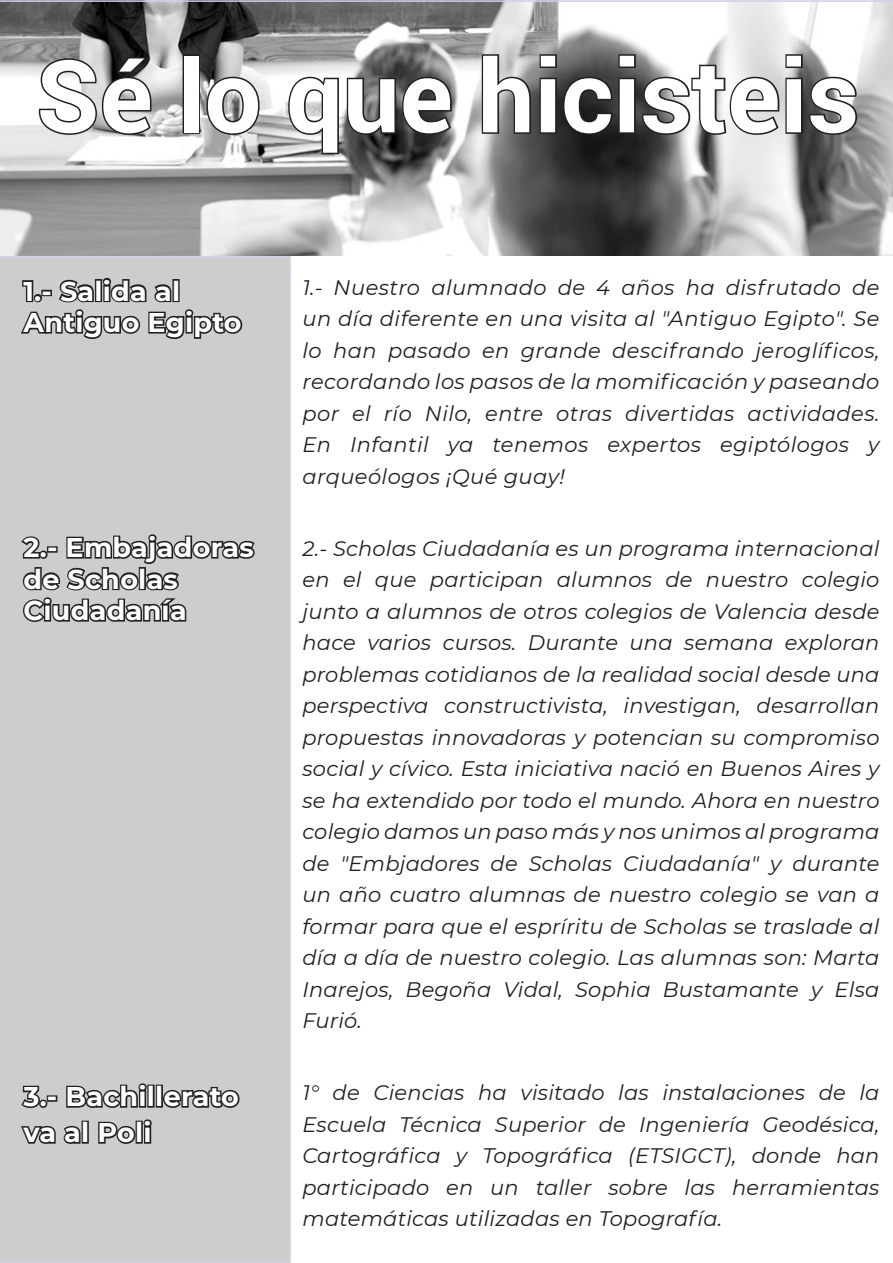
<style>
.page{position:relative;width:893px;height:1263px;background:#fff}
.page>*{position:absolute;margin:0;border:0;box-sizing:border-box;transform-origin:0 0}
.Encabezado_3{font:700 100.5px "Roboto";color:#fff}
.Encabezado_3-2{font:700 27px/31.5px "Montserrat";letter-spacing:.01em;color:#fff}
.Encabezado_3-3{font:italic 21px/31.5px "Montserrat";letter-spacing:.01em;color:#231f20;text-align:justify}
</style>
<div class="page">
<svg style="left:0;top:1px;width:893px;height:255px"></svg>
<svg style="left:37px;top:56px;width:116px;height:80px"></svg>
<div style="left:183px;top:54px;width:17px;height:80px;border:3px solid #231f20"></div>
<svg style="left:205px;top:75px;width:56px;height:61px;background:#9e9d9d"></svg>
<svg style="left:287px;top:75px;width:166px;height:81px;background:#6e6d6d"></svg>
<svg style="left:480px;top:53px;width:379px;height:83px;background:#7f7e7e"></svg>
<div style="left:0;top:258px;width:289px;height:1004px;background:#cdcdcd"></div>
<div style="left:23px;top:274px;width:266px;height:969px;background:#cdcdcd"></div>
<svg style="left:19px;top:275px;width:224px;height:66px"></svg>
<svg style="left:19px;top:532px;width:236px;height:92px"></svg>
<svg style="left:20px;top:1084px;width:28px;height:26px"></svg>
<div style="left:47px;top:1095px;width:10px;height:7px;border:3px solid #231f20"></div>
<svg style="left:66px;top:1083px;width:81px;height:25px"></svg>
<div style="left:147px;top:1084px;width:8px;height:24px;border:3px solid #231f20"></div>
<div style="left:156px;top:1084px;width:7px;height:24px;border:3px solid #231f20"></div>
<svg style="left:161px;top:1085px;width:79px;height:23px"></svg>
<svg style="left:19px;top:1124px;width:63px;height:22px"></svg>
<div style="left:82px;top:1120px;width:7px;height:24px;border:3px solid #231f20"></div>
<svg style="left:98px;top:1119px;width:54px;height:25px"></svg>
<p class="Encabezado_3" style="left:36px;top:26px;width:825px">Sé lo que hicisteis</p>
<p class="Encabezado_3-2" style="left:23px;top:274px;width:220px">1.- Salida al<br>Antiguo Egipto</p>
<p class="Encabezado_3-3" style="left:302px;top:271px;width:579px">1.- Nuestro alumnado de 4 años ha disfrutado de un día diferente en una visita al "Antiguo Egipto". Se lo han pasado en grande descifrando jeroglíficos, recordando los pasos de la momificación y paseando por el río Nilo, entre otras divertidas actividades.<br>En Infantil ya tenemos expertos egiptólogos y arqueólogos ¡Qué guay!</p>
<p class="Encabezado_3-2" style="left:23px;top:530px;width:232px">2.- Embajadoras de Scholas<br>Ciudadanía</p>
<p class="Encabezado_3-3" style="left:302px;top:532px;width:579px">2.- Scholas Ciudadanía es un programa internacional en el que participan alumnos de nuestro colegio junto a alumnos de otros colegios de Valencia desde hace varios cursos. Durante una semana exploran problemas cotidianos de la realidad social desde una perspectiva constructivista, investigan, desarrollan propuestas innovadoras y potencian su compromiso social y cívico. Esta iniciativa nació en Buenos Aires y se ha extendido por todo el mundo. Ahora en nuestro colegio damos un paso más y nos unimos al programa de "Embjadores de Scholas Ciudadanía" y durante un año cuatro alumnas de nuestro colegio se van a formar para que el espríritu de Scholas se traslade al día a día de nuestro colegio. Las alumnas son: Marta Inarejos, Begoña Vidal, Sophia Bustamante y Elsa Furió.</p>
<p class="Encabezado_3-2" style="left:23px;top:1079px;width:217px">3.- Bachillerato</p>
<p class="Encabezado_3-2" style="left:23px;top:1115px;width:130px">va al Poli</p>
<p class="Encabezado_3-3" style="left:302px;top:1076px;width:579px">1° de Ciencias ha visitado las instalaciones de la Escuela Técnica Superior de Ingeniería Geodésica, Cartográfica y Topográfica (ETSIGCT), donde han participado en un taller sobre las herramientas matemáticas utilizadas en Topografía.</p>
</div>
